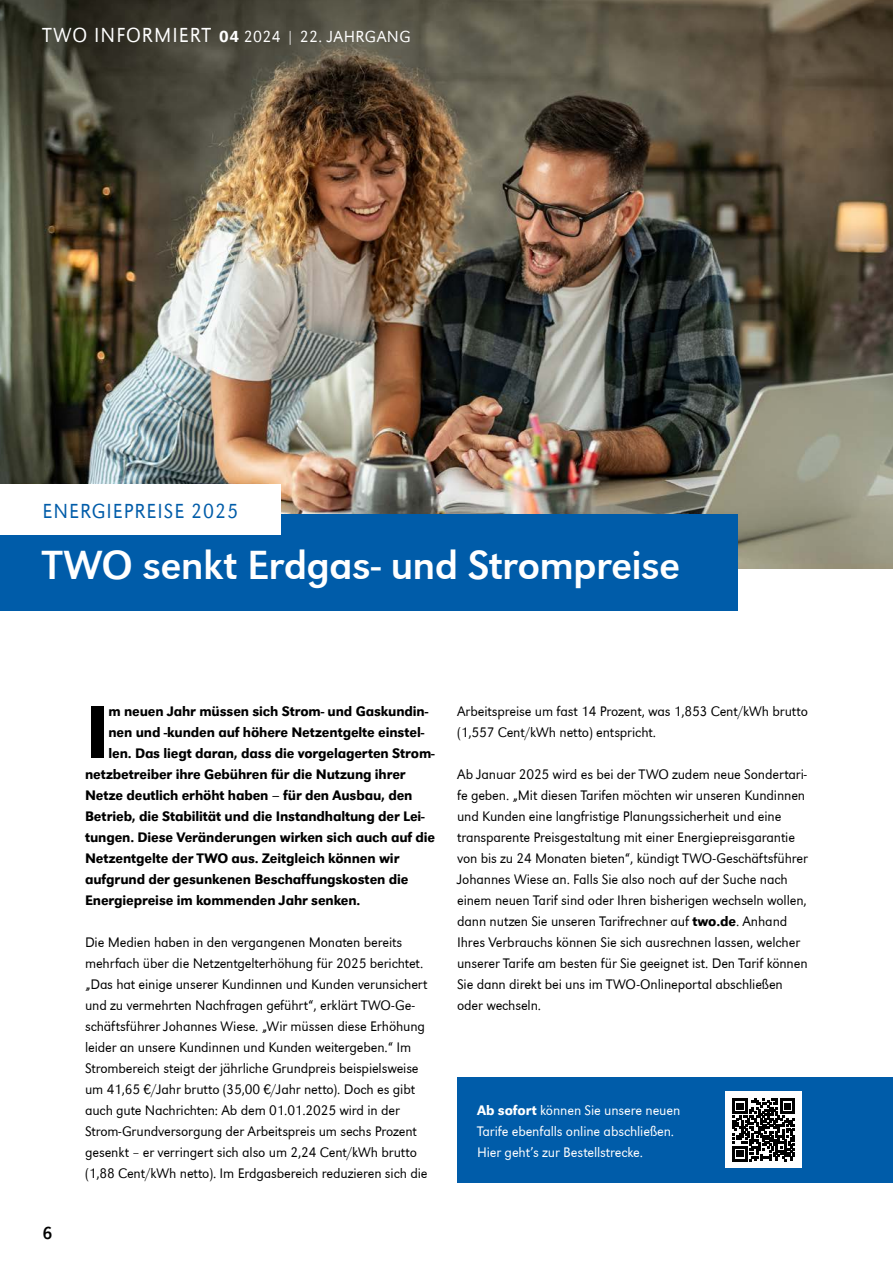
<style>
.page{position:relative;width:893px;height:1263px;background:#fff}
.page>*{position:absolute;margin:0;border:0;box-sizing:border-box;transform-origin:0 0}
.t1{font:500 77.25px "URW Grotesk";color:#000}
.t2{font:42px "URW Grotesk";letter-spacing:-.02em;color:#fff}
.t3{font:300 21px "URW Grotesk";letter-spacing:.05em;color:#005ca9;scale:.96 1}
.t4{font:18px "URW Grotesk";color:#000}
.t5{font:300 16.5px "URW Grotesk";letter-spacing:.025em;color:#fff}
.t6{font:300 14.25px/21px "URW Grotesk";letter-spacing:-.01em;color:#000}
.t7{font:500 14.25px "URW Grotesk";letter-spacing:-.01em;color:#000}
.t8{font:300 14.25px/21px "URW Grotesk";letter-spacing:-.01em;color:#fff}
.s1{font-size:21px}
.s2{font-weight:500}
</style>
<div class="page">
<img style="left:0;top:0;width:893px;height:568px">
<div style="left:0;top:514px;width:737px;height:97px;background:#005ca9"></div>
<div style="left:457px;top:1077px;width:436px;height:105px;background:#005ca9"></div>
<div style="left:0;top:485px;width:280px;height:50px;background:#fff"></div>
<hr style="left:892px;top:493px;width:1px;height:97px;background:#005ca9">
<hr style="left:892px;top:459px;width:1px;height:51px;background:#fff">
<div style="left:725px;top:1091px;width:77px;height:77px;background:#fff"></div>
<svg style="left:732px;top:1098px;width:63px;height:63px"></svg>
<p class="t5" style="left:43px;top:27px;width:370px"><span class="s1">TWO INFORMIERT</span> <span class="s2">04</span> 2024 | 22. JAHRGANG</p>
<h3 class="t3" style="left:43px;top:499px;width:205px">ENERGIEPREISE 2025</h3>
<h2 class="t2" style="left:43px;top:534px;width:639px">TWO senkt Erdgas- und Strompreise</h2>
<p class="t4" style="left:43px;top:1220px;width:12px">6</p>
<h1 class="t1" style="left:85px;top:687px;width:26px">I</h1>
<p class="t7" style="left:108px;top:702px;width:321px">m neuen Jahr müssen sich Strom- und Gaskundin-</p>
<p class="t7" style="left:108px;top:723px;width:317px">nen und -kunden auf höhere Netzentgelte einstel-</p>
<p class="t7" style="left:108px;top:744px;width:328px">len. Das liegt daran, dass die vorgelagerten Strom-</p>
<p class="t7" style="left:85px;top:765px;width:322px">netzbetreiber ihre Gebühren für die Nutzung ihrer</p>
<p class="t7" style="left:85px;top:786px;width:329px">Netze deutlich erhöht haben – für den Ausbau, den</p>
<p class="t7" style="left:85px;top:808px;width:341px">Betrieb, die Stabilität und die Instandhaltung der Lei-</p>
<p class="t7" style="left:85px;top:829px;width:352px">tungen. Diese Veränderungen wirken sich auch auf die</p>
<p class="t7" style="left:85px;top:850px;width:316px">Netzentgelte der TWO aus. Zeitgleich können wir</p>
<p class="t7" style="left:85px;top:871px;width:325px">aufgrund der gesunkenen Beschaffungskosten die</p>
<p class="t7" style="left:85px;top:892px;width:277px">Energiepreise im kommenden Jahr senken.</p>
<p class="t6" style="left:85px;top:931px;width:344px">Die Medien haben in den vergangenen Monaten bereits mehrfach über die Netzentgelterhöhung für 2025 berichtet. „Das hat einige unserer Kundinnen und Kunden verunsichert und zu vermehrten Nachfragen geführt“, erklärt TWO-Ge&shy;schäftsführer Johannes Wiese. „Wir müssen diese Erhöhung leider an unsere Kundinnen und Kunden weitergeben.“ Im Strombereich steigt der jährliche Grundpreis beispielsweise um 41,65 €/Jahr brutto (35,00 €/Jahr netto). Doch es gibt auch gute Nachrichten: Ab dem 01.01.2025 wird in der Strom-Grundversorgung der Arbeitspreis um sechs Prozent gesenkt – er verringert sich also um 2,24 Cent/kWh brutto (1,88 Cent/kWh netto). Im Erdgasbereich reduzieren sich die</p>
<p class="t6" style="left:457px;top:700px;width:352px">Arbeitspreise um fast 14 Prozent, was 1,853 Cent/kWh brutto (1,557 Cent/kWh netto) entspricht.</p>
<p class="t6" style="left:457px;top:763px;width:352px">Ab Januar 2025 wird es bei der TWO zudem neue Sondertari&shy;fe geben. „Mit diesen Tarifen möchten wir unseren Kundinnen und Kunden eine langfristige Planungssicherheit und eine transparente Preisgestaltung mit einer Energiepreisgarantie von bis zu 24 Monaten bieten“, kündigt TWO-Geschäftsführer Johannes Wiese an. Falls Sie also noch auf der Suche nach einem neuen Tarif sind oder Ihren bisherigen wechseln wollen, dann nutzen Sie unseren Tarifrechner auf <span class="s2">two.de</span>. Anhand Ihres Verbrauchs können Sie sich ausrechnen lassen, welcher unserer Tarife am besten für Sie geeignet ist. Den Tarif können Sie dann direkt bei uns im TWO-Onlineportal abschließen oder wechseln.</p>
<p class="t8" style="left:477px;top:1099px;width:205px"><span class="s2">Ab sofort</span> können Sie unsere neuen<br>Tarife ebenfalls online abschließen.<br>Hier geht’s zur Bestellstrecke.</p>
</div>
